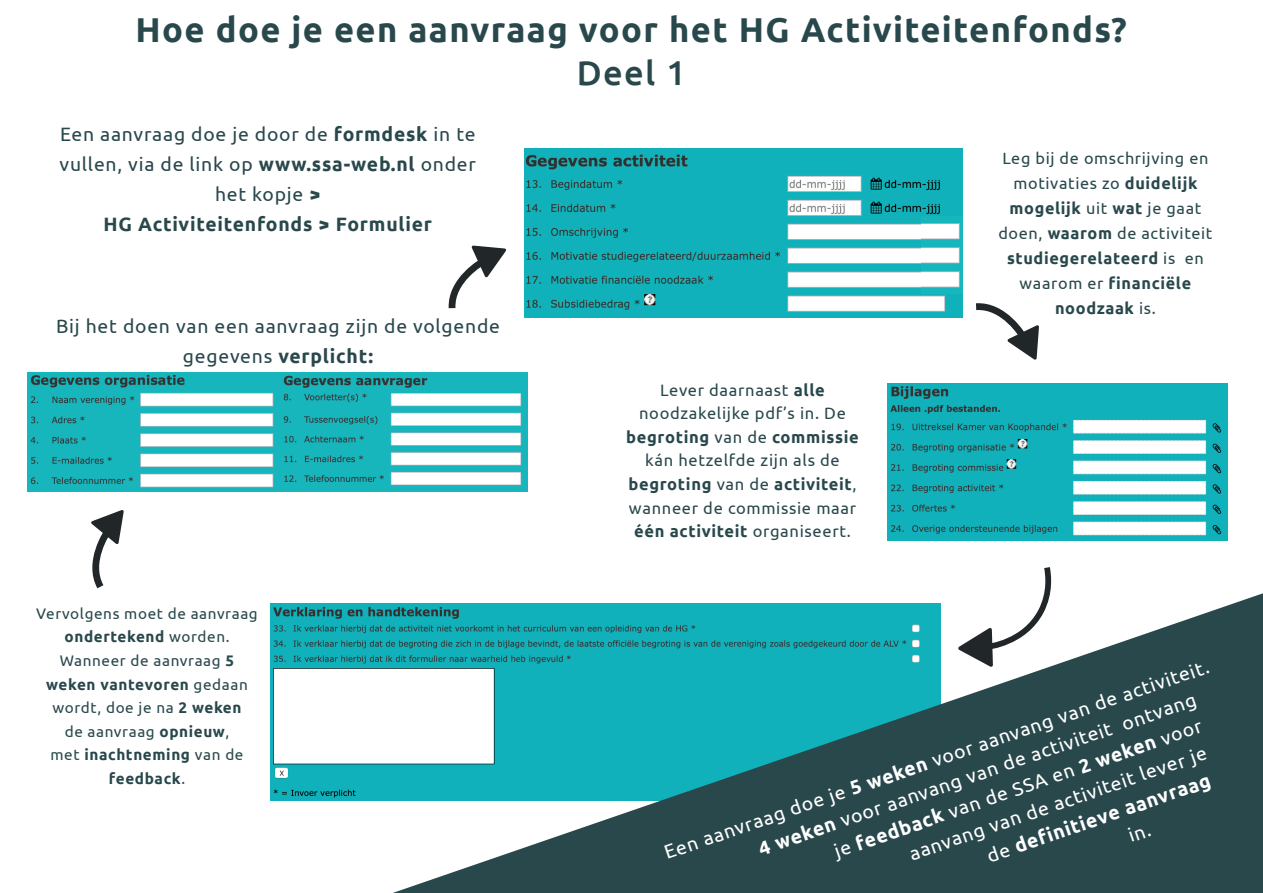
<style>
.page{position:relative;width:1263px;height:893px;background:#fff}
.page>*{position:absolute;margin:0;border:0;box-sizing:border-box;transform-origin:0 0}
.t1{font:700 34.5px "Ubuntu";letter-spacing:.04em;color:#29484c}
.t2{font:500 34.5px "Ubuntu";color:#29484c}
.t3{font:19.5px "Ubuntu";color:#fff}
.t4{font:700 19.5px "Ubuntu";color:#fff}
.t5{font:19.35px/29.7px "Ubuntu";letter-spacing:.04em;color:#29484c;text-align:center}
.t6{font:700 19.35px "Ubuntu";letter-spacing:.04em;color:#29484c}
.t7{font:16.5px/23.5px "Ubuntu";letter-spacing:.04em;color:#29484c;text-align:center}
.t8{font:16.2px/25px "Ubuntu";letter-spacing:.04em;color:#29484c;text-align:center}
.t9{font:15.3px/23.5px "Ubuntu";letter-spacing:.04em;color:#29484c;text-align:center}
.s1{font-weight:700}
.s2{font-weight:400}
</style>
<div class="page">
<img style="left:27px;top:373px;width:501px;height:119px">
<img style="left:524px;top:148px;width:438px;height:170px">
<img style="left:921px;top:216px;width:41px;height:77px">
<img style="left:888px;top:383px;width:339px;height:157px">
<svg style="left:1044px;top:567px;width:7px;height:26px"></svg>
<img style="left:270px;top:603px;width:123px;height:197px">
<svg style="left:393px;top:593px;width:870px;height:300px;fill:#294b4f"></svg>
<svg style="left:976px;top:303px;width:63px;height:57px"></svg>
<svg style="left:91px;top:510px;width:33px;height:79px"></svg>
<svg style="left:448px;top:245px;width:58px;height:64px"></svg>
<svg style="left:1128px;top:828px;width:23px;height:14px"></svg>
<p class="t1" style="left:136px;top:8px;width:993px">Hoe doe je een aanvraag voor het HG Activiteitenfonds?</p>
<p class="t2" style="left:577px;top:51px;width:111px">Deel 1</p>
<p class="t5" style="left:60px;top:119px;width:418px">Een aanvraag doe je door de <span class="s1">formdesk</span> in te vullen, via de link op <span class="s1">www.ssa-web.nl</span> onder het kopje <span class="s1">&gt;</span></p>
<p class="t6" style="left:104px;top:212px;width:330px">HG Activiteitenfonds &gt; Formulier</p>
<p class="t5" style="left:56px;top:310px;width:445px">Bij het doen van een aanvraag zijn de volgende gegevens <span class="s1">verplicht:</span></p>
<p class="t9" style="left:36px;top:601px;width:223px">Vervolgens moet de aanvraag <span class="s1">ondertekend</span> worden.<br>Wanneer de aanvraag <span class="s1">5 weken vantevoren</span> gedaan wordt, doe je na <span class="s1">2 weken<br></span>de aanvraag <span class="s1">opnieuw</span>,<br>met <span class="s1">inachtneming</span> van de <span class="s1">feedback</span>.</p>
<p class="t7" style="left:626px;top:378px;width:234px">Lever daarnaast <span class="s1">alle </span>noodzakelijke pdf’s in. De <span class="s1">begroting</span> van de <span class="s1">commissie </span>kán hetzelfde zijn als de <span class="s1">begroting</span> van de <span class="s1">activiteit</span>, wanneer de commissie maar <span class="s1">één activiteit</span> organiseert.</p>
<p class="t8" style="left:998px;top:146px;width:216px">Leg bij de omschrijving en motivaties zo <span class="s1">duidelijk mogelijk</span> uit <span class="s1">wat</span> je gaat doen, <span class="s1">waarom</span> de activiteit <span class="s1">studiegerelateerd</span> is en waarom er <span class="s1">financiële noodzaak</span> is.</p>
<p class="t3" style="left:661px;top:842px;width:576px;rotate:-19deg">Een aanvraag doe je <span class="s1">5 weken</span> voor aanvang van de activiteit.</p>
<p class="t3" style="left:755px;top:838px;width:463px;rotate:-19deg"><span class="s1">4 weken</span> voor aanvang van de activiteit ontvang</p>
<p class="t3" style="left:831px;top:840px;width:389px;rotate:-19deg">je <span class="s1">feedback</span> van de SSA en <span class="s1">2 weken</span> voor</p>
<p class="t3" style="left:906px;top:843px;width:315px;rotate:-19deg">aanvang van de activiteit lever je</p>
<p class="t4" style="left:984px;top:845px;width:237px;rotate:-19deg"><span class="s2">de</span> definitieve aanvraag</p>
</div>
